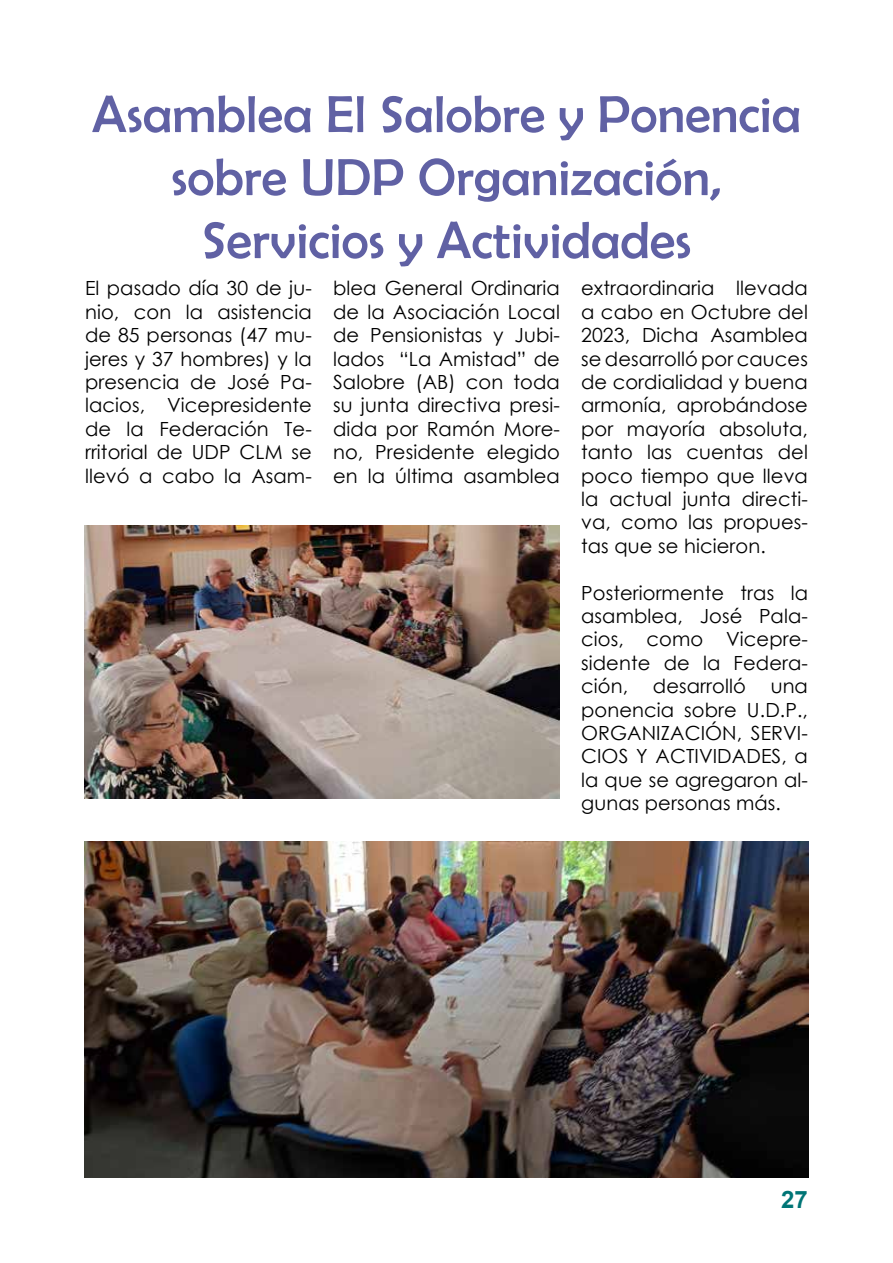
<style>
.page{position:relative;width:893px;height:1263px;background:#fff}
.page>*{position:absolute;margin:0;border:0;box-sizing:border-box;transform-origin:0 0}
.t1{font:52.5px/63px "Berlin Sans FB";letter-spacing:.005em;color:#6061a4;text-align:center}
.t2{font:700 24px "Arial";color:#007576}
.t3{font:19.5px/23.4px "Century Gothic";letter-spacing:.005em;color:#000;text-align:justify}
</style>
<div class="page">
<img style="left:84px;top:526px;width:475px;height:272px">
<img style="left:84px;top:842px;width:724px;height:336px">
<h1 class="t1" style="left:92px;top:82px;width:710px">Asamblea El Salobre y Ponencia sobre UDP Organización,<br>Servicios y Actividades</h1>
<p class="t3" style="left:85px;top:276px;width:228px">El pasado día 30 de ju&shy;nio, con la asistencia de 85 personas (47 mu&shy;jeres y 37 hombres) y la presencia de José Pa&shy;lacios, Vicepresidente de la Federación Te&shy;rritorial de UDP CLM se llevó a cabo la Asam-</p>
<p class="t3" style="left:333px;top:276px;width:228px">blea General Ordinaria de la Asociación Local de Pensionistas y Jubi&shy;lados “La Amistad” de Salobre (AB) con toda su junta directiva presi&shy;dida por Ramón More&shy;no, Presidente elegido en la última asamblea</p>
<p class="t3" style="left:581px;top:276px;width:228px">extraordinaria llevada a cabo en Octubre del 2023, Dicha Asamblea se desarrolló por cauces de cordialidad y buena armonía, aprobándose por mayoría absoluta, tanto las cuentas del poco tiempo que lleva la actual junta directi&shy;va, como las propues&shy;tas que se hicieron.</p>
<p class="t3" style="left:581px;top:580px;width:228px">Posteriormente tras la asamblea, José Pala&shy;cios, como Vicepre&shy;sidente de la Federa&shy;ción,</p>
<p class="t3" style="left:653px;top:674px;width:94px">desarrolló</p>
<p class="t3" style="left:581px;top:674px;width:228px;text-indent:190px">una ponencia sobre U.D.P., ORGANIZACIÓN, SERVI-CIOS Y ACTIVIDADES, a la que se agregaron al&shy;gunas personas más.</p>
<p class="t2" style="left:781px;top:1182px;width:28px">27</p>
</div>
